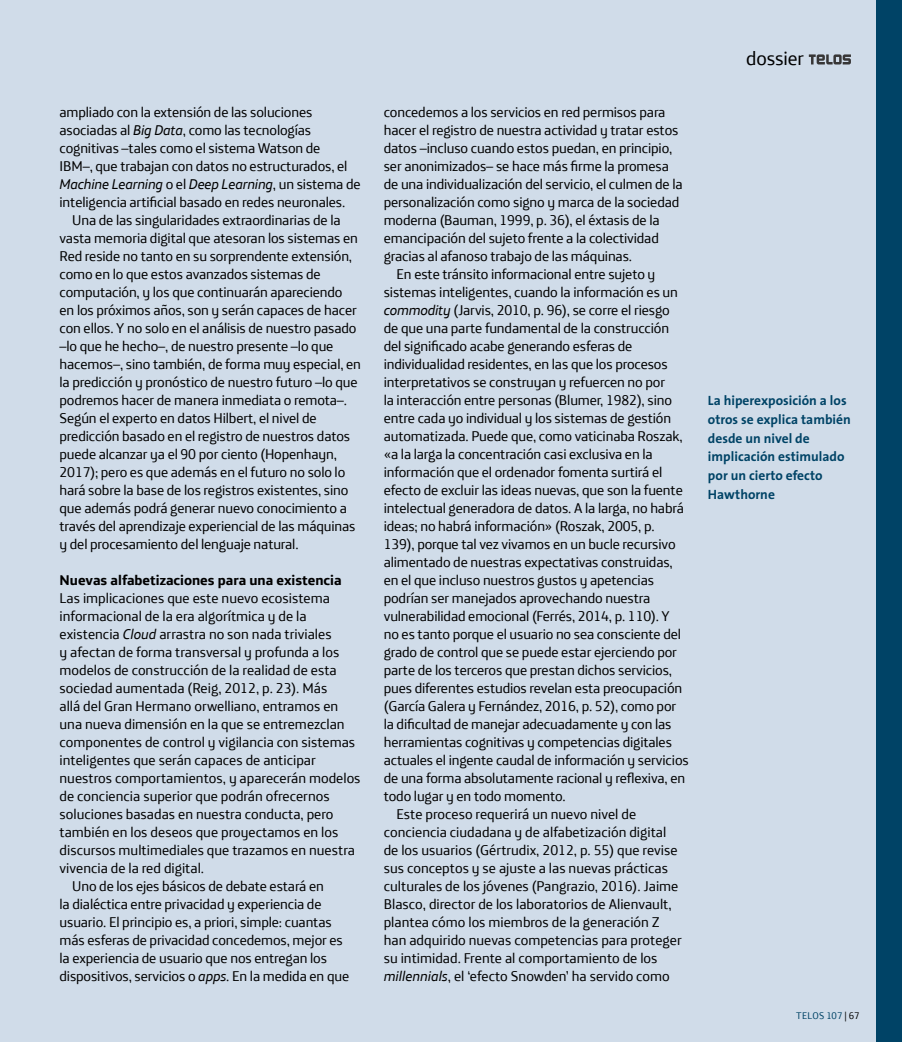
<style>
.page{position:relative;width:902px;height:1042px;background:#fff}
.page>*{position:absolute;margin:0;border:0;box-sizing:border-box;transform-origin:0 0}
.t1{font:19.5px "Telefonica Text";letter-spacing:-.01em;color:#000}
._04_TELOS__plain_tex{font:14.25px/18px "Telefonica Text";letter-spacing:-.01em;color:#000}
._03_TELOS__plain_tex{font:14.25px/18px "Telefonica Text";color:#000}
._05_TELOS_ladillo_1{font:700 14.25px "Telefonica Text";color:#000}
._07_TELOS_texto_al_m{font:700 13.5px/18.8px "The Sans";color:#004366}
.t2{font:9.75px "Telefonica Text";letter-spacing:.01em;color:#004366}
.s1{font-style:italic}
.s2{color:#000}
</style>
<div class="page">
<div style="left:0;top:0;width:901px;height:1042px;background:#d0dce9"></div>
<div style="left:876px;top:0;width:25px;height:1042px;background:#004366"></div>
<svg style="left:808px;top:54px;width:42px;height:10px"></svg>
<p class="_03_TELOS__plain_tex" style="left:60px;top:102px;width:302px">ampliado con la extensión de las soluciones asociadas al <span class="s1">Big Data</span>, como las tecnologías cognitivas –tales como el sistema Watson de<br>IBM–, que trabajan con datos no estructurados, el <span class="s1">Machine Learning</span> o el <span class="s1">Deep Learning</span>, un sistema de inteligencia artificial basado en redes neuronales.</p>
<p class="_04_TELOS__plain_tex" style="left:60px;top:210px;width:303px;text-indent:13px">Una de las singularidades extraordinarias de la vasta memoria digital que atesoran los sistemas en Red reside no tanto en su sorprendente extensión, como en lo que estos avanzados sistemas de computación, y los que continuarán apareciendo<br>en los próximos años, son y serán capaces de hacer con ellos. Y no solo en el análisis de nuestro pasado –lo que he hecho–, de nuestro presente –lo que hacemos–, sino también, de forma muy especial, en la predicción y pronóstico de nuestro futuro –lo que podremos hacer de manera inmediata o remota–.<br>Según el experto en datos Hilbert, el nivel de predicción basado en el registro de nuestros datos puede alcanzar ya el 90 por ciento (Hopenhayn, 2017); pero es que además en el futuro no solo lo hará sobre la base de los registros existentes, sino que además podrá generar nuevo conocimiento a través del aprendizaje experiencial de las máquinas y del procesamiento del lenguaje natural.</p>
<p class="_05_TELOS_ladillo_1" style="left:60px;top:567px;width:283px">Nuevas alfabetizaciones para una existencia</p>
<p class="_03_TELOS__plain_tex" style="left:60px;top:588px;width:302px">Las implicaciones que este nuevo ecosistema informacional de la era algorítmica y de la existencia <span class="s1">Cloud</span> arrastra no son nada triviales<br>y afectan de forma transversal y profunda a los modelos de construcción de la realidad de esta sociedad aumentada (Reig, 2012, p. 23). Más<br>allá del Gran Hermano orwelliano, entramos en una nueva dimensión en la que se entremezclan componentes de control y vigilancia con sistemas inteligentes que serán capaces de anticipar nuestros comportamientos, y aparecerán modelos de conciencia superior que podrán ofrecernos soluciones basadas en nuestra conducta, pero también en los deseos que proyectamos en los discursos multimediales que trazamos en nuestra vivencia de la red digital.</p>
<p class="_04_TELOS__plain_tex" style="left:60px;top:876px;width:291px;text-indent:13px">Uno de los ejes básicos de debate estará en<br>la dialéctica entre privacidad y experiencia de usuario. El principio es, a priori, simple: cuantas más esferas de privacidad concedemos, mejor es la experiencia de usuario que nos entregan los dispositivos, servicios o <span class="s1">apps</span>. En la medida en que</p>
<p class="_04_TELOS__plain_tex" style="left:384px;top:102px;width:300px">concedemos a los servicios en red permisos para hacer el registro de nuestra actividad y tratar estos datos –incluso cuando estos puedan, en principio, ser anonimizados– se hace más firme la promesa de una individualización del servicio, el culmen de la personalización como signo y marca de la sociedad moderna (Bauman, 1999, p. 36), el éxtasis de la emancipación del sujeto frente a la colectividad gracias al afanoso trabajo de las máquinas.</p>
<p class="_04_TELOS__plain_tex" style="left:384px;top:264px;width:306px;text-indent:13px">En este tránsito informacional entre sujeto y sistemas inteligentes, cuando la información es un <span class="s1">commodity</span> (Jarvis, 2010, p. 96), se corre el riesgo<br>de que una parte fundamental de la construcción del significado acabe generando esferas de individualidad residentes, en las que los procesos interpretativos se construyan y refuercen no por<br>la interacción entre personas (Blumer, 1982), sino entre cada yo individual y los sistemas de gestión automatizada. Puede que, como vaticinaba Roszak, «a la larga la concentración casi exclusiva en la información que el ordenador fomenta surtirá el efecto de excluir las ideas nuevas, que son la fuente intelectual generadora de datos. A la larga, no habrá ideas; no habrá información» (Roszak, 2005, p.<br>139), porque tal vez vivamos en un bucle recursivo alimentado de nuestras expectativas construidas, en el que incluso nuestros gustos y apetencias podrían ser manejados aprovechando nuestra vulnerabilidad emocional (Ferrés, 2014, p. 110). Y<br>no es tanto porque el usuario no sea consciente del grado de control que se puede estar ejerciendo por parte de los terceros que prestan dichos servicios, pues diferentes estudios revelan esta preocupación (García Galera y Fernández, 2016, p. 52), como por la dificultad de manejar adecuadamente y con las herramientas cognitivas y competencias digitales actuales el ingente caudal de información y servicios de una forma absolutamente racional y reflexiva, en todo lugar y en todo momento.</p>
<p class="_04_TELOS__plain_tex" style="left:384px;top:804px;width:299px;text-indent:13px">Este proceso requerirá un nuevo nivel de conciencia ciudadana y de alfabetización digital de los usuarios (Gértrudix, 2012, p. 55) que revise sus conceptos y se ajuste a las nuevas prácticas culturales de los jóvenes (Pangrazio, 2016). Jaime Blasco, director de los laboratorios de Alienvault, plantea cómo los miembros de la generación Z han adquirido nuevas competencias para proteger su intimidad. Frente al comportamiento de los <span class="s1">millennials</span>, el ‘efecto Snowden’ ha servido como</p>
<h1 class="t1" style="left:746px;top:41px;width:59px">dossier</h1>
<p class="_07_TELOS_texto_al_m" style="left:708px;top:391px;width:144px">La hiperexposición a los otros se explica también desde un nivel de implicación estimulado por un cierto efecto<br>Hawthorne</p>
<p class="t2" style="left:796px;top:1007px;width:65px">TELOS 107 <span class="s2">| 67</span></p>
</div>
